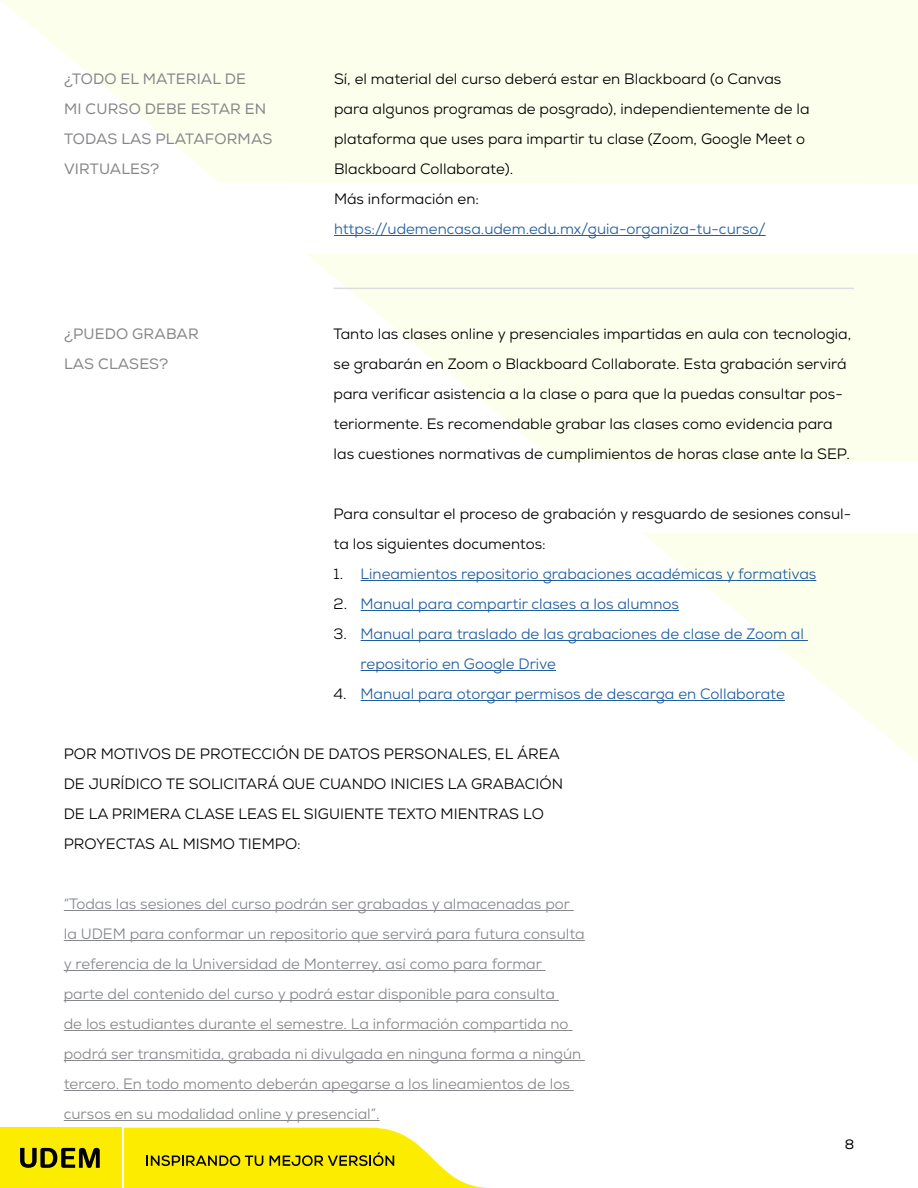
<style>
.page{position:relative;width:918px;height:1188px;background:#fff}
.page>*{position:absolute;margin:0;border:0;box-sizing:border-box;transform-origin:0 0}
.t1{font:15px/30px "Nexa";color:#000}
.t2{font:15px/30px "Nexa";color:#85878a}
.t3{font:15px/30px "Nexa";color:#215e9e}
.t4{font:15px/30px "Nexa";letter-spacing:.01em;color:#85878a}
.t5{font:13.5px "Nexa";color:#000}
.s1{color:#000}
</style>
<div class="page">
<svg style="left:642px;top:533px;width:276px;height:229px;fill:#fdffed"></svg>
<svg style="left:306px;top:254px;width:612px;height:207px;fill:#fdffed"></svg>
<svg style="left:1px;top:0;width:917px;height:184px;background:#fdffef"></svg>
<svg style="left:124px;top:1128px;width:366px;height:60px"></svg>
<div style="left:0;top:1127px;width:121px;height:61px;background:#fced00"></div>
<svg style="left:20px;top:1148px;width:80px;height:20px"></svg>
<hr style="left:361px;top:580px;width:455px;height:1px;background:#215e9e">
<hr style="left:361px;top:610px;width:318px;height:1px;background:#215e9e">
<hr style="left:361px;top:640px;width:447px;height:1px;background:#215e9e">
<hr style="left:361px;top:670px;width:195px;height:1px;background:#215e9e">
<hr style="left:361px;top:700px;width:424px;height:1px;background:#215e9e">
<hr style="left:334px;top:235px;width:432px;height:1px;background:#215e9e">
<hr style="left:334px;top:288px;width:520px;height:1px;background:#dcddde">
<hr style="left:64px;top:910px;width:510px;height:1px;background:#85878a">
<hr style="left:64px;top:940px;width:521px;height:1px;background:#85878a">
<hr style="left:64px;top:970px;width:482px;height:1px;background:#85878a">
<hr style="left:64px;top:1000px;width:495px;height:1px;background:#85878a">
<hr style="left:64px;top:1030px;width:509px;height:1px;background:#85878a">
<hr style="left:64px;top:1060px;width:521px;height:1px;background:#85878a">
<hr style="left:64px;top:1090px;width:510px;height:1px;background:#85878a">
<hr style="left:64px;top:1120px;width:316px;height:1px;background:#85878a">
<p class="t4" style="left:64px;top:64px;width:210px">¿TODO EL MATERIAL DE<br>MI CURSO DEBE ESTAR EN<br>TODAS LAS PLATAFORMAS<br>VIRTUALES?</p>
<p class="t1" style="left:334px;top:64px;width:477px">Sí, el material del curso deberá estar en Blackboard (o Canvas para algunos programas de posgrado), independientemente de la plataforma que uses para impartir tu clase (Zoom, Google Meet o Blackboard Collaborate).<br>Más información en:</p>
<p class="t3" style="left:334px;top:214px;width:433px">https://udemencasa.udem.edu.mx/guia-organiza-tu-curso/</p>
<p class="t4" style="left:64px;top:319px;width:136px">¿PUEDO GRABAR<br>LAS CLASES?</p>
<p class="t1" style="left:334px;top:319px;width:519px">Tanto las clases online y presenciales impartidas en aula con tecnologia, se grabarán en Zoom o Blackboard Collaborate. Esta grabación servirá para verificar asistencia a la clase o para que la puedas consultar pos&shy;teriormente. Es recomendable grabar las clases como evidencia para las cuestiones normativas de cumplimientos de horas clase ante la SEP.</p>
<p class="t1" style="left:334px;top:499px;width:519px">Para consultar el proceso de grabación y resguardo de sesiones consul&shy;ta los siguientes documentos:</p>
<p class="t3" style="left:334px;top:559px;width:484px"><span class="s1">1.</span> Lineamientos repositorio grabaciones académicas y formativas</p>
<p class="t3" style="left:334px;top:589px;width:347px"><span class="s1">2.</span> Manual para compartir clases a los alumnos</p>
<p class="t3" style="left:361px;top:619px;width:445px;text-indent:-27px"><span class="s1">3.</span> Manual para traslado de las grabaciones de clase de Zoom al repositorio en Google Drive</p>
<p class="t3" style="left:334px;top:679px;width:453px"><span class="s1">4.</span> Manual para otorgar permisos de descarga en Collaborate</p>
<p class="t1" style="left:64px;top:739px;width:501px">POR MOTIVOS DE PROTECCIÓN DE DATOS PERSONALES, EL ÁREA DE JURÍDICO TE SOLICITARÁ QUE CUANDO INICIES LA GRABACIÓN DE LA PRIMERA CLASE LEAS EL SIGUIENTE TEXTO MIENTRAS LO PROYECTAS AL MISMO TIEMPO:</p>
<p class="t2" style="left:64px;top:889px;width:522px">“Todas las sesiones del curso podrán ser grabadas y almacenadas por la UDEM para conformar un repositorio que servirá para futura consulta y referencia de la Universidad de Monterrey, así como para formar parte del contenido del curso y podrá estar disponible para consulta<br>de los estudiantes durante el semestre. La información compartida no podrá ser transmitida, grabada ni divulgada en ninguna forma a ningún tercero. En todo momento deberán apegarse a los lineamientos de los cursos en su modalidad online y presencial”.</p>
<p class="t5" style="left:845px;top:1136px;width:11px">8</p>
</div>
